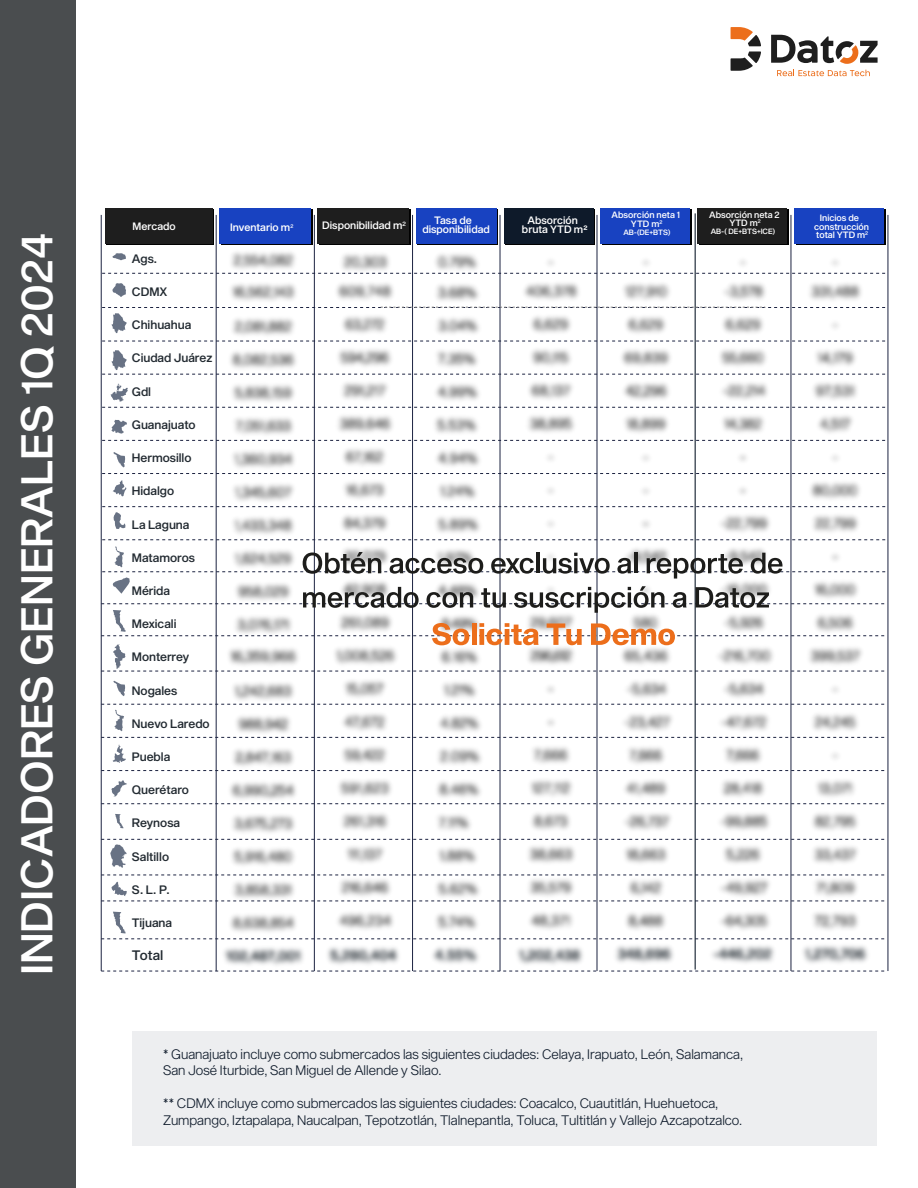
<style>
.page{position:relative;width:918px;height:1188px;background:#fff}
.page>*{position:absolute;margin:0;border:0;box-sizing:border-box;transform-origin:0 0}
.t1{font:43.5px "Sequel Sans Medium Head";color:#fff}
.t2{font:13.5px/16.5px "Sequel Sans Light Head";color:#0e1a2a}
.t3{font:13.5px "Sequel Sans Medium Head";color:#222a31}
.t4{font:12px "Sequel Sans Medium Head";color:#222a31}
.t5{font:10.5px/9px "Sequel Sans Medium Head";color:#fff}
.t6{font:9px/8.9px "Sequel Sans Medium Head";color:#fff;text-align:center}
.t7{font:7.5px "Sequel Sans Medium Head";color:#fff}
</style>
<div class="page">
<div style="left:0;top:0;width:76px;height:1188px;background:#4a4d4f"></div>
<div style="left:132px;top:1031px;width:744px;height:114px;background:#edeef0"></div>
<hr style="left:101px;top:215px;width:1px;height:756px;background:#1c2341">
<div style="left:105px;top:208px;width:108px;height:36px;background:#1e1e1e"></div>
<svg style="left:102px;top:273px;width:70px;height:1px"></svg>
<svg style="left:102px;top:341px;width:70px;height:1px"></svg>
<svg style="left:102px;top:440px;width:70px;height:1px"></svg>
<svg style="left:102px;top:539px;width:70px;height:1px"></svg>
<svg style="left:101px;top:737px;width:70px;height:1px"></svg>
<svg style="left:101px;top:770px;width:70px;height:1px"></svg>
<svg style="left:101px;top:803px;width:70px;height:1px"></svg>
<svg style="left:101px;top:875px;width:70px;height:1px"></svg>
<svg style="left:101px;top:971px;width:70px;height:1px"></svg>
<svg style="left:731px;top:27px;width:30px;height:44px"></svg>
<svg style="left:771px;top:35px;width:107px;height:29px"></svg>
<svg style="left:777px;top:70px;width:93px;height:6px"></svg>
<svg style="left:102px;top:452px;width:70px;height:22px"></svg>
<svg style="left:113px;top:681px;width:12px;height:15px"></svg>
<svg style="left:102px;top:307px;width:70px;height:26px"></svg>
<svg style="left:102px;top:350px;width:70px;height:25px"></svg>
<svg style="left:102px;top:384px;width:70px;height:24px"></svg>
<svg style="left:101px;top:882px;width:70px;height:20px"></svg>
<svg style="left:111px;top:420px;width:16px;height:14px"></svg>
<svg style="left:111px;top:780px;width:16px;height:16px"></svg>
<svg style="left:112px;top:283px;width:14px;height:14px"></svg>
<svg style="left:112px;top:253px;width:14px;height:7px"></svg>
<svg style="left:101px;top:704px;width:70px;height:27px"></svg>
<svg style="left:113px;top:745px;width:13px;height:18px"></svg>
<svg style="left:101px;top:912px;width:70px;height:27px"></svg>
<svg style="left:115px;top:814px;width:8px;height:14px"></svg>
<svg style="left:113px;top:480px;width:13px;height:16px"></svg>
<svg style="left:102px;top:506px;width:70px;height:23px"></svg>
<svg style="left:101px;top:839px;width:70px;height:29px"></svg>
<img style="left:173px;top:208px;width:716px;height:764px">
<svg style="left:101px;top:546px;width:787px;height:126px"></svg>
<h1 class="t1" style="left:6px;top:975px;width:744px;rotate:-90deg">INDICADORES GENERALES 1Q 2024</h1>
<p class="t5" style="left:133px;top:222px;width:45px">Mercado</p>
<p class="t5" style="left:230px;top:223px;width:65px">Inventario m<sup>2</sup></p>
<p class="t5" style="left:322px;top:222px;width:85px">Disponibilidad m<sup>2</sup></p>
<p class="t5" style="left:422px;top:216px;width:69px;text-indent:12px">Tasa de disponibilidad</p>
<p class="t5" style="left:522px;top:216px;width:67px;text-align:center">Absorción bruta YTD m²</p>
<p class="t6" style="left:611px;top:211px;width:70px">Absorción neta 1<br>YTD m<sup>2</sup></p>
<p class="t7" style="left:623px;top:227px;width:49px">AB-(DE+BTS)</p>
<p class="t4" style="left:132px;top:250px;width:27px">Ags.</p>
<p class="t4" style="left:132px;top:283px;width:37px">CDMX</p>
<p class="t4" style="left:132px;top:316px;width:61px">Chihuahua</p>
<p class="t4" style="left:132px;top:350px;width:82px">Ciudad Juárez</p>
<p class="t4" style="left:132px;top:383px;width:21px">Gdl</p>
<p class="t4" style="left:132px;top:416px;width:65px">Guanajuato</p>
<p class="t4" style="left:132px;top:449px;width:61px">Hermosillo</p>
<p class="t4" style="left:132px;top:482px;width:44px">Hidalgo</p>
<p class="t4" style="left:132px;top:516px;width:59px">La Laguna</p>
<p class="t4" style="left:132px;top:549px;width:65px">Matamoros</p>
<p class="t4" style="left:132px;top:582px;width:40px">Mérida</p>
<p class="t4" style="left:132px;top:615px;width:46px">Mexicali</p>
<p class="t4" style="left:132px;top:648px;width:59px">Monterrey</p>
<p class="t4" style="left:132px;top:682px;width:47px">Nogales</p>
<p class="t4" style="left:132px;top:715px;width:79px">Nuevo Laredo</p>
<p class="t4" style="left:132px;top:748px;width:40px">Puebla</p>
<p class="t4" style="left:132px;top:781px;width:59px">Querétaro</p>
<p class="t4" style="left:132px;top:814px;width:50px">Reynosa</p>
<p class="t4" style="left:132px;top:848px;width:39px">Saltillo</p>
<p class="t4" style="left:132px;top:881px;width:40px">S. L. P.</p>
<p class="t4" style="left:132px;top:914px;width:42px">Tijuana</p>
<p class="t3" style="left:132px;top:946px;width:33px">Total</p>
<p class="t6" style="left:709px;top:212px;width:72px;line-height:7.5px">Absorción neta 2<br>YTD m<sup>2</sup></p>
<p class="t7" style="left:711px;top:226px;width:66px">AB-( DE+BTS+ICE)</p>
<p class="t6" style="left:814px;top:213px;width:56px">Inicios de construcción total YTD m<sup>2</sup></p>
<p class="t2" style="left:163px;top:1046px;width:582px">* Guanajuato incluye como submercados las siguientes ciudades: Celaya, Irapuato, León, Salamanca,<br>San José Iturbide, San Miguel de Allende y Silao.</p>
<p class="t2" style="left:163px;top:1096px;width:581px">** CDMX incluye como submercados las siguientes ciudades: Coacalco, Cuautitlán, Huehuetoca,<br>Zumpango, Iztapalapa, Naucalpan, Tepotzotlán, Tlalnepantla, Toluca, Tultitlán y Vallejo Azcapotzalco.</p>
</div>
